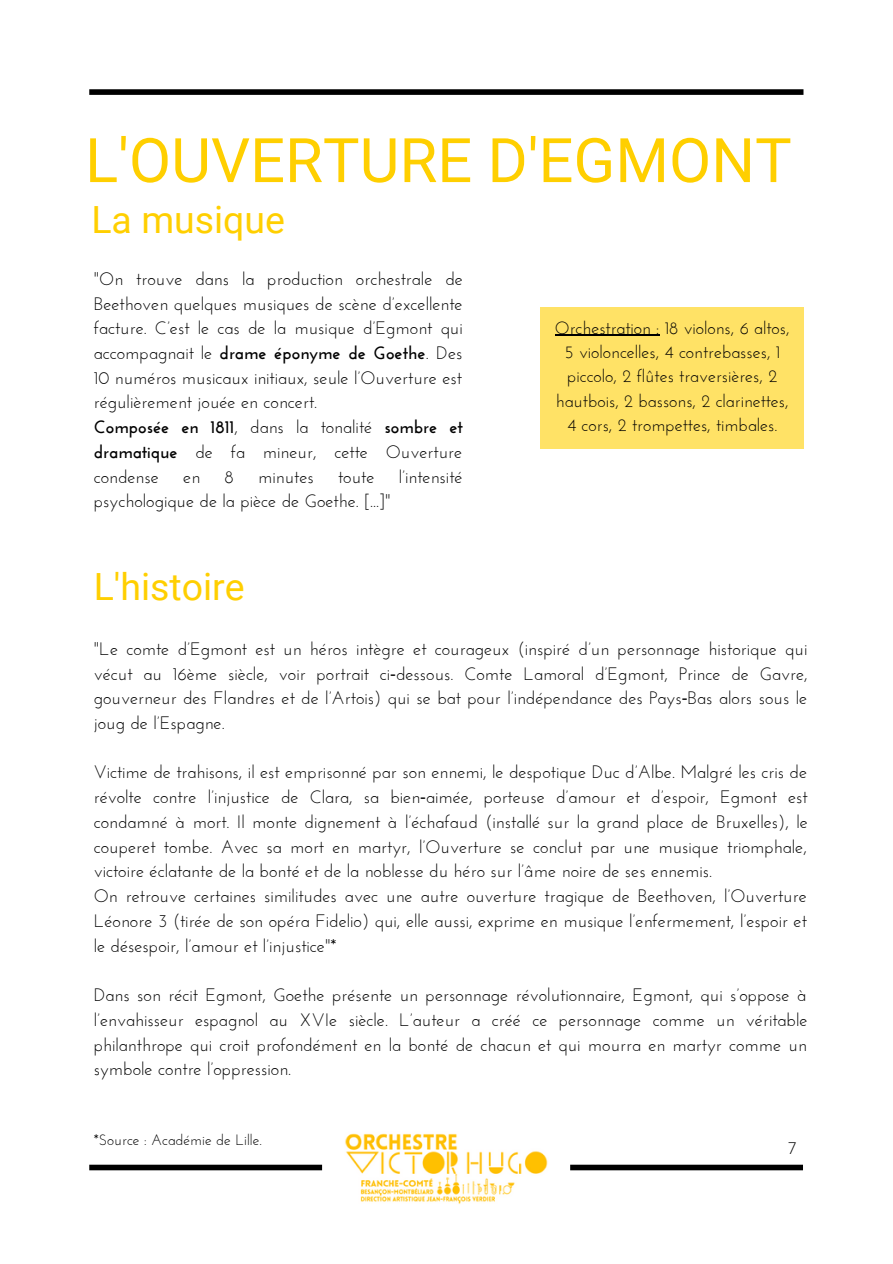
<style>
.page{position:relative;width:893px;height:1264px;background:#fff}
.page>*{position:absolute;margin:0;border:0;box-sizing:border-box;transform-origin:0 0}
.t1{font:61.5px "Roboto";color:#ffcf00}
.t2{font:37.5px "Roboto";color:#ffcf00}
.t3{font:18px/24.8px "Josefin Sans";color:#000}
.t4{font:17.7px/24.3px "Josefin Sans";color:#000;text-align:center}
.t5{font:15px "Josefin Sans";color:#000}
.s1{font-weight:700}
.s2{font-family:"Noto Sans"}
</style>
<div class="page">
<div style="left:89px;top:89px;width:714px;height:6px;background:#000"></div>
<div style="left:570px;top:1164px;width:233px;height:6px;background:#000"></div>
<div style="left:89px;top:1164px;width:233px;height:6px;background:#000"></div>
<img style="left:345px;top:1133px;width:203px;height:71px">
<div style="left:540px;top:307px;width:263px;height:141px;background:#ffe266"></div>
<hr style="left:555px;top:335px;width:104px;height:1px;background:#000">
<h1 class="t1" style="left:85px;top:125px;width:708px">L'OUVERTURE D'EGMONT</h1>
<h2 class="t2" style="left:91px;top:198px;width:195px">La musique</h2>
<p class="t3" style="left:94px;top:268px;width:371px">"On trouve dans la production orchestrale de Beethoven quelques musiques de scène d’excellente facture. C’est le cas de la musique d’Egmont qui accompagnait le <span class="s1">drame éponyme de Goethe</span>. Des 10 numéros musicaux initiaux, seule l’Ouverture est régulièrement jouée en concert.<br><span class="s1">Composée en 1811</span>, dans la tonalité <span class="s1">sombre et dramatique</span> de fa mineur, cette Ouverture condense</p>
<p class="t3" style="left:183px;top:466px;width:19px">en</p>
<p class="t3" style="left:224px;top:466px;width:11px">8</p>
<p class="t3" style="left:258px;top:466px;width:57px">minutes</p>
<p class="t3" style="left:338px;top:466px;width:38px">toute</p>
<p class="t3" style="left:399px;top:466px;width:65px">l’intensité</p>
<p class="t3" style="left:94px;top:490px;width:298px">psychologique de la pièce de Goethe. [...]"</p>
<h2 class="t2" style="left:94px;top:565px;width:152px">L'histoire</h2>
<p class="t4" style="left:555px;top:317px;width:236px">Orchestration : 18 violons, 6 altos, 5 violoncelles, 4 contrebasses, 1 piccolo, 2 flûtes traversières, 2 hautbois, 2 bassons, 2 clarinettes, 4 cors, 2 trompettes, timbales.</p>
<p class="t3" style="left:94px;top:638px;width:715px;text-align:justify">"Le comte d’Egmont est un héros intègre et courageux (inspiré d’un personnage historique qui vécut au 16ème siècle, voir portrait ci<span class="s2">‐</span>dessous. Comte Lamoral d’Egmont, Prince de Gavre, gouverneur des Flandres et de l’Artois) qui se bat pour l’indépendance des Pays<span class="s2">‐</span>Bas alors sous le joug de l’Espagne.</p>
<p class="t3" style="left:94px;top:761px;width:715px">Victime de trahisons, il est emprisonné par son ennemi, le despotique Duc d’Albe. Malgré les cris de révolte contre l’injustice de Clara, sa bien<span class="s2">‐</span>aimée, porteuse d’amour et d’espoir, Egmont est condamné à mort. Il monte dignement à l’échafaud (installé sur la grand place de Bruxelles), le couperet tombe. Avec sa mort en martyr, l’Ouverture se conclut par une musique triomphale, victoire éclatante de la bonté et de la noblesse du héro sur l’âme noire de ses ennemis.<br>On retrouve certaines similitudes avec une autre ouverture tragique de Beethoven, l’Ouverture Léonore 3 (tirée de son opéra Fidelio) qui, elle aussi, exprime en musique l’enfermement, l’espoir et le désespoir, l’amour et l’injustice"*</p>
<p class="t3" style="left:94px;top:984px;width:715px;text-align:justify">Dans son récit Egmont, Goethe présente un personnage révolutionnaire, Egmont, qui s’oppose à l’envahisseur espagnol au XVIe siècle. L’auteur a créé ce personnage comme un véritable philanthrope qui croit profondément en la bonté de chacun et qui mourra en martyr comme un symbole contre l’oppression.</p>
<p class="t5" style="left:94px;top:1133px;width:170px">*Source : Académie de Lille.</p>
<p class="t3" style="left:788px;top:1137px;width:10px">7</p>
</div>
